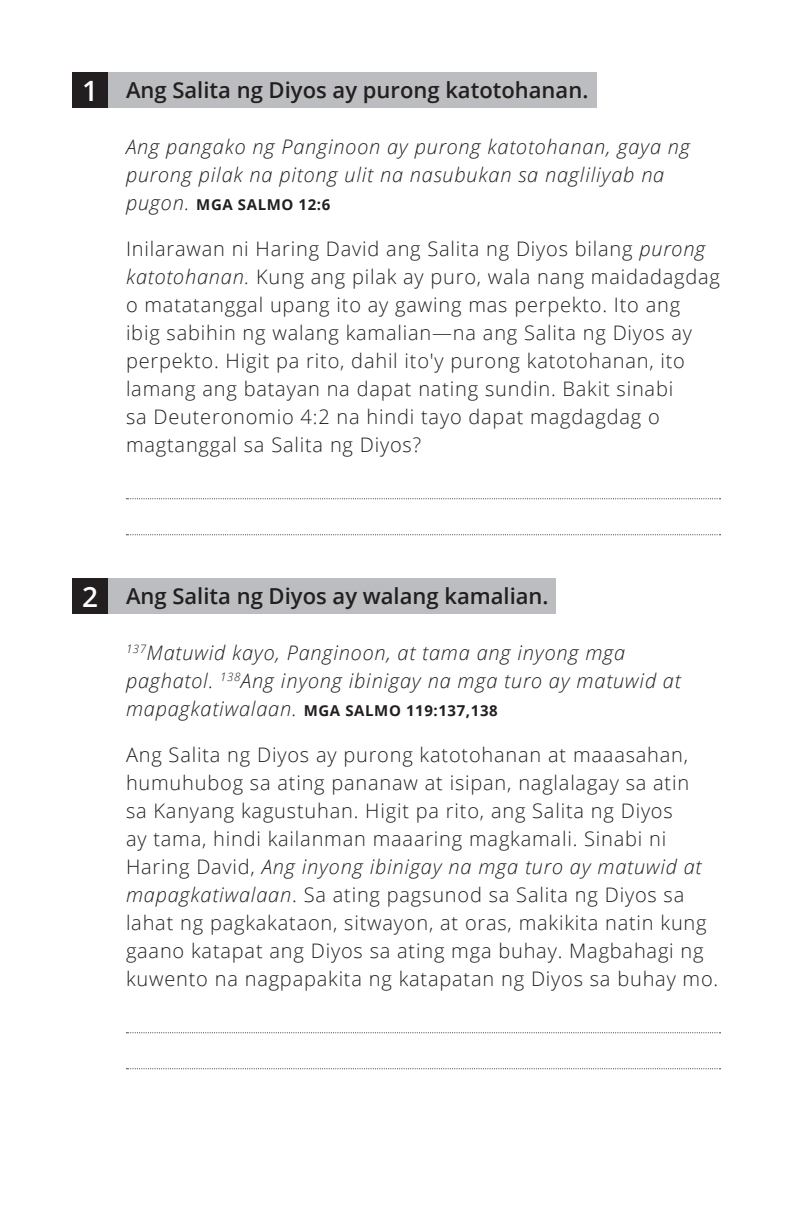
<style>
.page{position:relative;width:792px;height:1224px;background:#fff}
.page>*{position:absolute;margin:0;border:0;box-sizing:border-box;transform-origin:0 0}
.point_num{font:600 28px "Open Sans";color:#fff}
.point_title_01{font:600 22px "Open Sans";color:#231f20}
.point_body_text_01{font:300 20px/28px "Open Sans";letter-spacing:.04em;color:#231f20}
.point_verse_text{font:italic 300 20px/28px "Open Sans";letter-spacing:.04em;color:#231f20}
.point_verse_text-2{font:700 15px "Open Sans";letter-spacing:.04em;color:#231f20}
.s1{font-weight:300;font-style:italic;font-size:20px}
.s2{font-style:italic}
</style>
<div class="page">
<svg style="left:126px;top:498px;width:595px;height:1px"></svg>
<svg style="left:126px;top:534px;width:595px;height:1px"></svg>
<svg style="left:126px;top:1032px;width:595px;height:1px"></svg>
<svg style="left:126px;top:1068px;width:595px;height:1px"></svg>
<div style="left:72px;top:72px;width:36px;height:36px;background:#231f20"></div>
<div style="left:108px;top:72px;width:488px;height:36px;background:#bcbdc0"></div>
<div style="left:72px;top:578px;width:36px;height:36px;background:#231f20"></div>
<div style="left:108px;top:578px;width:448px;height:36px;background:#bcbdc0"></div>
<p class="point_num" style="left:82px;top:71px;width:17px">1</p>
<p class="point_title_01" style="left:126px;top:75px;width:464px">Ang Salita ng Diyos ay purong katotohanan.</p>
<p class="point_verse_text" style="left:126px;top:132px;width:566px">Ang pangako ng Panginoon ay purong katotohanan, gaya ng purong pilak na pitong ulit na nasubukan sa nagliliyab na</p>
<p class="point_verse_text-2" style="left:126px;top:194px;width:206px"><span class="s1">pugon.</span> MGA SALMO 12:6</p>
<p class="point_body_text_01" style="left:126px;top:234px;width:596px">Inilarawan ni Haring David ang Salita ng Diyos bilang <span class="s2">purong katotohanan.</span> Kung ang pilak ay puro, wala nang maidadagdag o matatanggal upang ito ay gawing mas perpekto. Ito ang<br>ibig sabihin ng walang kamalian—na ang Salita ng Diyos ay perpekto. Higit pa rito, dahil ito'y purong katotohanan, ito lamang ang batayan na dapat nating sundin. Bakit sinabi<br>sa Deuteronomio 4:2 na hindi tayo dapat magdagdag o magtanggal sa Salita ng Diyos?</p>
<p class="point_num" style="left:82px;top:577px;width:17px">2</p>
<p class="point_title_01" style="left:126px;top:581px;width:424px">Ang Salita ng Diyos ay walang kamalian.</p>
<p class="point_verse_text" style="left:126px;top:638px;width:556px"><sup>137</sup>Matuwid kayo, Panginoon, at tama ang inyong mga paghatol. <sup>138</sup>Ang inyong ibinigay na mga turo ay matuwid at</p>
<p class="point_verse_text-2" style="left:126px;top:700px;width:373px"><span class="s1">mapagkatiwalaan.</span> MGA SALMO 119:137,138</p>
<p class="point_body_text_01" style="left:126px;top:740px;width:594px">Ang Salita ng Diyos ay purong katotohanan at maaasahan, humuhubog sa ating pananaw at isipan, naglalagay sa atin<br>sa Kanyang kagustuhan. Higit pa rito, ang Salita ng Diyos<br>ay tama, hindi kailanman maaaring magkamali. Sinabi ni Haring David, <span class="s2">Ang inyong ibinigay na mga turo ay matuwid at mapagkatiwalaan</span>. Sa ating pagsunod sa Salita ng Diyos sa lahat ng pagkakataon, sitwayon, at oras, makikita natin kung gaano katapat ang Diyos sa ating mga buhay. Magbahagi ng kuwento na nagpapakita ng katapatan ng Diyos sa buhay mo.</p>
</div>
